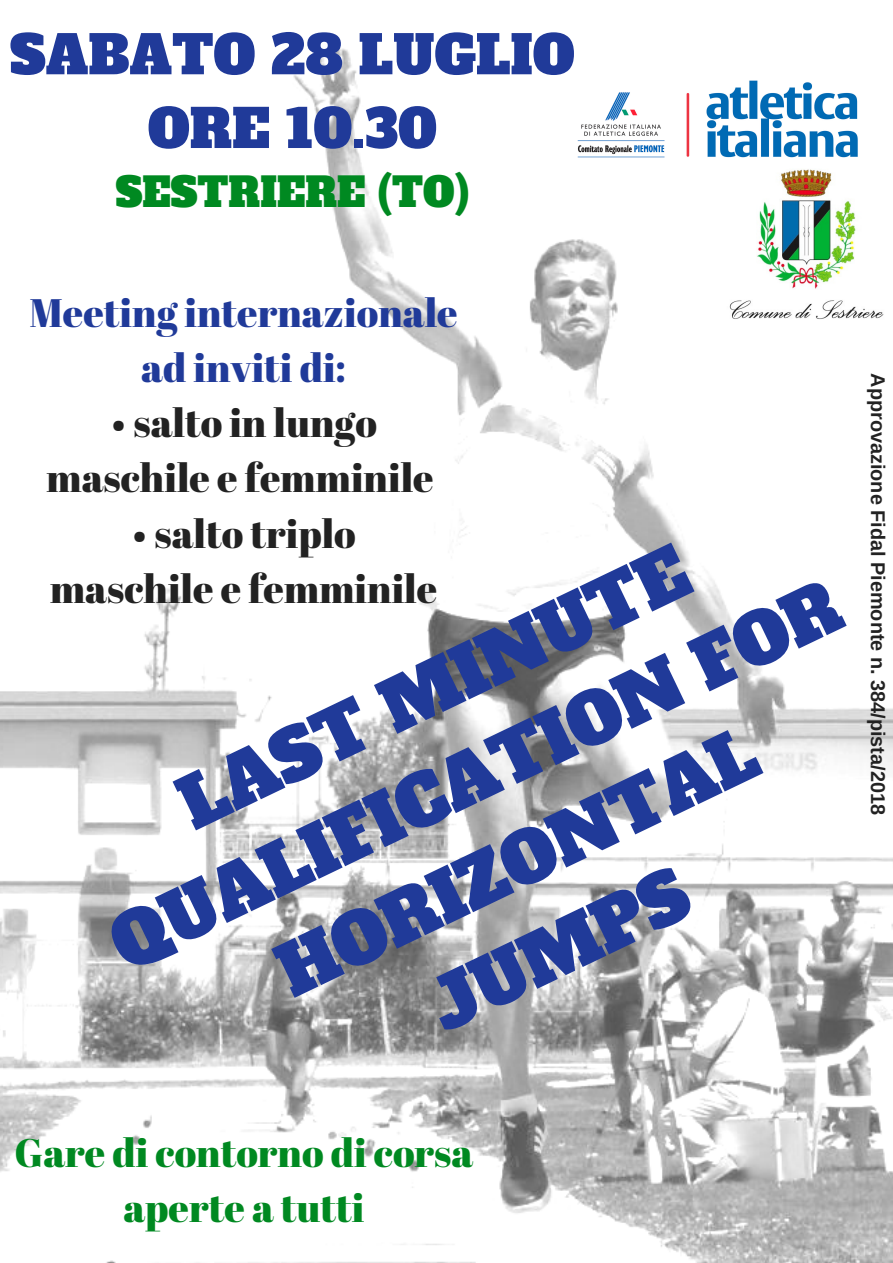
<style>
.page{position:relative;width:893px;height:1263px;background:#fff}
.page>*{position:absolute;margin:0;border:0;box-sizing:border-box;transform-origin:0 0}
.t1{font:69.53px/96.8px "Alfa Slab One";color:#203a99;text-align:center}
.t2{font:52.95px/73.7px "Alfa Slab One";color:#203a99;text-align:center}
.t3{font:39.75px/55.1px "Abril Fatface";color:#222;text-align:center}
.t4{font:39.75px/55.1px "Abril Fatface";color:#008921;text-align:center}
.t5{font:39.75px/55.1px "Abril Fatface";color:#203a99;text-align:center}
.t6{font:39.75px "Alfa Slab One";color:#008921}
.t7{font:700 19.88px "Arimo";color:#222}
</style>
<div class="page">
<img style="left:0;top:45px;width:893px;height:1218px">
<img style="left:684px;top:166px;width:209px;height:160px">
<img style="left:576px;top:80px;width:283px;height:87px">
<h2 class="t2" style="left:10px;top:19px;width:566px">SABATO 28 LUGLIO<br>ORE 10.30</h2>
<p class="t6" style="left:116px;top:166px;width:355px">SESTRIERE (TO)</p>
<p class="t5" style="left:30px;top:284px;width:430px">Meeting internazionale ad inviti di:</p>
<p class="t3" style="left:46px;top:394px;width:389px">• salto in lungo maschile e femminile</p>
<p class="t3" style="left:50px;top:505px;width:389px">• salto triplo maschile e femminile</p>
<h1 class="t1" style="left:53px;top:821px;width:801px;rotate:-26deg">LAST MINUTE<br>QUALIFICATION FOR<br>HORIZONTAL<br>JUMPS</h1>
<p class="t7" style="left:889px;top:373px;width:443px;rotate:90deg">Approvazione Fidal Piemonte n. 384/pista/2018</p>
<p class="t4" style="left:15px;top:1124px;width:460px">Gare di contorno di corsa aperte a tutti</p>
</div>
